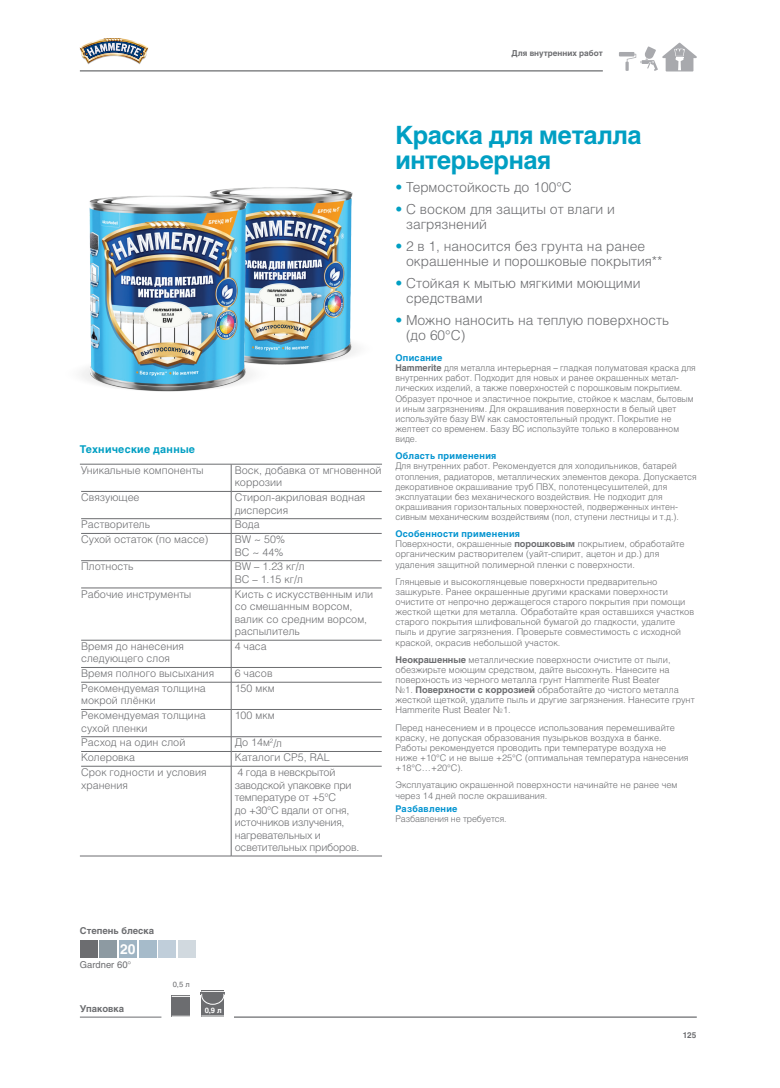
<style>
.page{position:relative;width:780px;height:1088px;background:#fff}
.page>*{position:absolute;margin:0;border:0;box-sizing:border-box;transform-origin:0 0}
.t1{font:700 25px/25px "Helios C";letter-spacing:-.015em;color:#009fc3}
.t2{font:13.75px/15px "Helios Light C";color:#6c6d70}
.t3{font:300 13.75px "Helios";color:#6c6d70}
.t4{font:700 13.75px "Helios C";color:#fff}
.t5{font:10.62px/12.5px "Helios Light C";color:#6c6d70}
.t6{font:10.62px/12.5px "Helios Light C";letter-spacing:-.02em;color:#6c6d70}
.t7{font:700 10.62px "Helios C";letter-spacing:.025em;color:#009fc3}
.t8{font:700 9.38px "Helios C";color:#6c6d70}
.t9{font:9.38px "Helios C";color:#6c6d70}
.t10{font:9.12px/10.1px "Helios Light C";color:#6c6d70}
.t11{font:300 9.12px/10.1px "Helios";color:#6c6d70}
.t12{font:700 9.12px "Helios C";letter-spacing:.03em;color:#0093d0}
.t13{font:700 8.12px "Helios C";color:#6c6d70}
.t14{font:700 7.5px "Helios C";color:#fff}
.t15{font:7.5px "Helios C";color:#6c6d70}
.s1{color:#009fc3}
.s2{font-family:"Helios C";font-weight:700}
.s3{font-family:"Helios Light C"}
</style>
<div class="page">
<div style="left:80px;top:940px;width:18px;height:18px;background:#6c6d70"></div>
<div style="left:99px;top:940px;width:18px;height:18px;background:#8d9aa2"></div>
<div style="left:119px;top:940px;width:18px;height:18px;background:#9fb4c3"></div>
<div style="left:139px;top:940px;width:17px;height:18px;background:#a6bbca"></div>
<div style="left:158px;top:940px;width:18px;height:18px;background:#c0ceda"></div>
<div style="left:178px;top:940px;width:17px;height:18px;background:#d1d9df"></div>
<svg style="left:619px;top:43px;width:77px;height:28px"></svg>
<div style="left:201px;top:990px;width:23px;height:27px;background:#6c6d70"></div>
<svg style="left:201px;top:1016px;width:23px;height:1px"></svg>
<hr style="left:200px;top:992px;width:25px;height:3px;background:#6c6d70">
<svg style="left:201px;top:991px;width:23px;height:14px"></svg>
<hr style="left:234px;top:1016px;width:462px;height:2px;background:#6c6d70">
<hr style="left:80px;top:1017px;width:81px;height:1px;background:#6c6d70">
<hr style="left:80px;top:464px;width:151px;height:1px;background:#6c6d70">
<hr style="left:81px;top:491px;width:150px;height:1px;background:#6c6d70">
<hr style="left:81px;top:518px;width:150px;height:1px;background:#6c6d70">
<hr style="left:81px;top:533px;width:150px;height:1px;background:#6c6d70">
<hr style="left:81px;top:560px;width:150px;height:1px;background:#6c6d70">
<hr style="left:81px;top:588px;width:150px;height:1px;background:#6c6d70">
<hr style="left:81px;top:640px;width:150px;height:1px;background:#6c6d70">
<hr style="left:81px;top:667px;width:150px;height:1px;background:#6c6d70">
<hr style="left:81px;top:682px;width:150px;height:1px;background:#6c6d70">
<hr style="left:81px;top:709px;width:150px;height:1px;background:#6c6d70">
<hr style="left:81px;top:736px;width:150px;height:1px;background:#6c6d70">
<hr style="left:81px;top:751px;width:150px;height:1px;background:#6c6d70">
<hr style="left:81px;top:766px;width:150px;height:1px;background:#6c6d70">
<hr style="left:80px;top:856px;width:151px;height:1px;background:#6c6d70">
<hr style="left:231px;top:464px;width:151px;height:1px;background:#6c6d70">
<hr style="left:231px;top:491px;width:150px;height:1px;background:#6c6d70">
<hr style="left:231px;top:518px;width:150px;height:1px;background:#6c6d70">
<hr style="left:231px;top:533px;width:150px;height:1px;background:#6c6d70">
<hr style="left:231px;top:560px;width:150px;height:1px;background:#6c6d70">
<svg style="left:231px;top:464px;width:1px;height:124px"></svg>
<hr style="left:231px;top:588px;width:150px;height:1px;background:#6c6d70">
<hr style="left:231px;top:588px;width:1px;height:52px;background:#6c6d70">
<hr style="left:231px;top:640px;width:150px;height:1px;background:#6c6d70">
<hr style="left:231px;top:667px;width:150px;height:1px;background:#6c6d70">
<hr style="left:231px;top:682px;width:150px;height:1px;background:#6c6d70">
<hr style="left:231px;top:709px;width:150px;height:1px;background:#6c6d70">
<hr style="left:231px;top:736px;width:150px;height:1px;background:#6c6d70">
<hr style="left:231px;top:751px;width:150px;height:1px;background:#6c6d70">
<svg style="left:231px;top:640px;width:1px;height:126px"></svg>
<hr style="left:231px;top:766px;width:150px;height:1px;background:#6c6d70">
<hr style="left:231px;top:766px;width:1px;height:90px;background:#6c6d70">
<hr style="left:231px;top:856px;width:151px;height:1px;background:#6c6d70">
<hr style="left:80px;top:70px;width:522px;height:1px;background:#6c6d70">
<svg style="left:80px;top:38px;width:69px;height:26px"></svg>
<div style="left:172px;top:995px;width:18px;height:22px;background:#6c6d70"></div>
<svg style="left:172px;top:996px;width:18px;height:1px"></svg>
<svg style="left:172px;top:1016px;width:18px;height:1px"></svg>
<img style="left:287px;top:187px;width:71px;height:178px">
<img style="left:81px;top:187px;width:206px;height:205px">
<p class="t13" style="left:511px;top:48px;width:93px">Для внутренних работ</p>
<p class="t7" style="left:80px;top:443px;width:117px">Технические данные</p>
<p class="t5" style="left:81px;top:464px;width:124px">Уникальные компоненты</p>
<p class="t5" style="left:235px;top:464px;width:148px">Воск, добавка от мгновенной коррозии</p>
<p class="t5" style="left:81px;top:491px;width:60px">Связующее</p>
<p class="t5" style="left:235px;top:491px;width:132px">Стирол-акриловая водная дисперсия</p>
<p class="t5" style="left:81px;top:518px;width:71px">Растворитель</p>
<p class="t5" style="left:235px;top:518px;width:26px">Вода</p>
<p class="t5" style="left:81px;top:533px;width:129px">Сухой остаток (по массе)</p>
<p class="t5" style="left:235px;top:533px;width:52px">BW ~ 50%<br>BC ~ 44%</p>
<p class="t5" style="left:81px;top:560px;width:54px">Плотность</p>
<p class="t5" style="left:235px;top:560px;width:71px">BW – 1.23 кг/л<br>BC – 1.15 кг/л</p>
<p class="t5" style="left:81px;top:587px;width:112px">Рабочие инструменты</p>
<p class="t5" style="left:235px;top:587px;width:140px">Кисть с искусственным или со смешанным ворсом, валик со средним ворсом, распылитель</p>
<p class="t5" style="left:81px;top:640px;width:104px">Время до нанесения следующего слоя</p>
<p class="t5" style="left:235px;top:640px;width:34px">4 часа</p>
<p class="t5" style="left:81px;top:667px;width:134px">Время полного высыхания</p>
<p class="t5" style="left:235px;top:667px;width:39px">6 часов</p>
<p class="t5" style="left:81px;top:682px;width:126px">Рекомендуемая толщина мокрой плёнки</p>
<p class="t5" style="left:235px;top:682px;width:41px">150 мкм</p>
<p class="t5" style="left:81px;top:709px;width:126px">Рекомендуемая толщина сухой пленки</p>
<p class="t5" style="left:235px;top:709px;width:41px">100 мкм</p>
<p class="t5" style="left:81px;top:736px;width:106px">Расход на один слой</p>
<p class="t5" style="left:235px;top:736px;width:49px">До 14м<sup>2</sup>/л</p>
<p class="t5" style="left:81px;top:751px;width:55px">Колеровка</p>
<p class="t5" style="left:235px;top:751px;width:96px">Каталоги CP5, RAL</p>
<p class="t5" style="left:81px;top:766px;width:127px">Срок годности и условия хранения</p>
<p class="t6" style="left:235px;top:766px;width:126px">4 года в невскрытой заводской упаковке при температуре от +5°С<br>до +30°С вдали от огня, источников излучения, нагревательных и осветительных приборов.</p>
<h1 class="t1" style="left:395px;top:123px;width:247px">Краска для металла интерьерная</h1>
<h2 class="t3" style="left:395px;top:179px;width:178px"><span class="s1">•</span> Термостойкость до 100°C</h2>
<h2 class="t2" style="left:406px;top:201px;width:210px;text-indent:-11px"><span class="s1">•</span> С воском для защиты от влаги и загрязнений</h2>
<h2 class="t2" style="left:406px;top:238px;width:258px;text-indent:-11px"><span class="s1">•</span> 2 в 1, наносится без грунта на ранее окрашенные и порошковые покрытия**</h2>
<h2 class="t2" style="left:406px;top:276px;width:236px;text-indent:-11px"><span class="s1">•</span> Стойкая к мытью мягкими моющими средствами</h2>
<h2 class="t2" style="left:406px;top:313px;width:264px;text-indent:-11px"><span class="s1">•</span> Можно наносить на теплую поверхность (до 60°С)</h2>
<p class="t12" style="left:395px;top:352px;width:49px">Описание</p>
<p class="t11" style="left:395px;top:363px;width:302px"><span class="s2">Hammerite</span> для металла интерьерная – гладкая полуматовая краска для внутренних работ. Подходит для новых и ранее окрашенных метал&shy;лических изделий, а также поверхностей с порошковым покрытием.<br>Образует прочное и эластичное покрытие, стойкое к маслам, бытовым и иным загрязнениям. Для окрашивания поверхности в белый цвет используйте базу BW как самостоятельный продукт. Покрытие не желтеет со временем. Базу BC используйте только в колерованном виде.</p>
<p class="t12" style="left:395px;top:451px;width:102px">Область применения</p>
<p class="t10" style="left:395px;top:461px;width:303px">Для внутренних работ. Рекомендуется для холодильников, батарей отопления, радиаторов, металлических элементов декора. Допускается декоративное окрашивание труб ПВХ, полотенцесушителей, для эксплуатации без механического воздействия. Не подходит для окрашивания горизонтальных поверхностей, подверженных интен&shy;сивным механическим воздействиям (пол, ступени лестницы и т.д.).</p>
<p class="t12" style="left:395px;top:529px;width:126px">Особенности применения</p>
<p class="t10" style="left:395px;top:539px;width:291px">Поверхности, окрашенные <span class="s2">порошковым</span> покрытием, обработайте органическим растворителем (уайт-спирит, ацетон и др.) для удаления защитной полимерной пленки с поверхности.</p>
<p class="t10" style="left:395px;top:576px;width:300px">Глянцевые и высокоглянцевые поверхности предварительно зашкурьте. Ранее окрашенные другими красками поверхности очистите от непрочно держащегося старого покрытия при помощи жесткой щетки для металла. Обработайте края оставшихся участков старого покрытия шлифовальной бумагой до гладкости, удалите пыль и другие загрязнения. Проверьте совместимость с исходной краской, окрасив небольшой участок.</p>
<p class="t10" style="left:395px;top:654px;width:301px"><span class="s2">Неокрашенные</span> металлические поверхности очистите от пыли, обезжирьте моющим средством, дайте высохнуть. Нанесите на поверхность из черного металла грунт Hammerite Rust Beater<br>№1. <span class="s2">Поверхности с коррозией</span> обработайте до чистого металла жесткой щеткой, удалите пыль и другие загрязнения. Нанесите грунт Hammerite Rust Beater №1.</p>
<p class="t10" style="left:395px;top:722px;width:295px">Перед нанесением и в процессе использования перемешивайте краску, не допуская образования пузырьков воздуха в банке.<br>Работы рекомендуется проводить при температуре воздуха не ниже +10°C и не выше +25°C (оптимальная температура нанесения +18°С…+20°C).</p>
<p class="t10" style="left:395px;top:780px;width:283px">Эксплуатацию окрашенной поверхности начинайте не ранее чем через 14 дней после окрашивания.</p>
<p class="t12" style="left:395px;top:804px;width:64px">Разбавление</p>
<p class="t10" style="left:395px;top:814px;width:113px">Разбавления не требуется.</p>
<p class="t8" style="left:80px;top:925px;width:76px">Степень блеска</p>
<p class="t9" style="left:80px;top:959px;width:53px">Gardner 60<span class="s3">°</span></p>
<p class="t8" style="left:80px;top:1003px;width:46px">Упаковка</p>
<p class="t14" style="left:205px;top:1005px;width:19px">0,9 л</p>
<h2 class="t4" style="left:120px;top:941px;width:17px">20</h2>
<p class="t15" style="left:173px;top:980px;width:18px">0,5 л</p>
<p class="t13" style="left:682px;top:1030px;width:15px">125</p>
</div>
